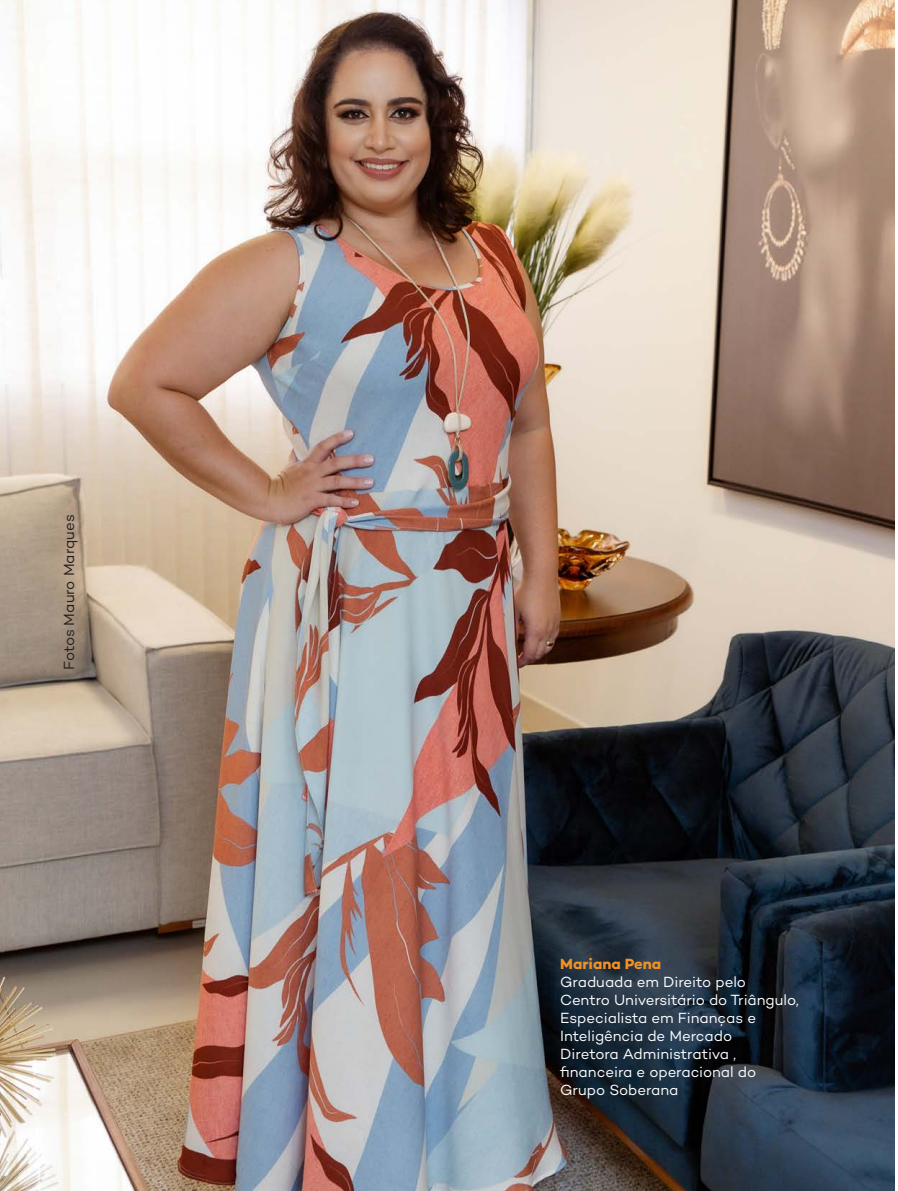
<style>
.page{position:relative;width:898px;height:1191px;background:#fff}
.page>*{position:absolute;margin:0;border:0;box-sizing:border-box;transform-origin:0 0}
.t1{font:15px/18px "Campton";letter-spacing:-.005em;color:#fff}
.t2{font:15px "Campton";color:#231f20}
.t3{font:700 15px "Campton";color:#f39223}
</style>
<div class="page">
<img style="left:0;top:0;width:894px;height:1190px">
<p class="t2" style="left:60px;top:669px;width:157px;rotate:-90deg">Fotos Mauro Marques</p>
<p class="t3" style="left:560px;top:954px;width:102px">Mariana Pena</p>
<p class="t1" style="left:560px;top:972px;width:240px">Graduada em Direito pelo<br>Centro Universitário do Triângulo,<br>Especialista em Finanças e<br>Inteligência de Mercado</p>
<p class="t1" style="left:560px;top:1044px;width:197px">Diretora Administrativa , financeira e operacional do<br>Grupo Soberana</p>
</div>
